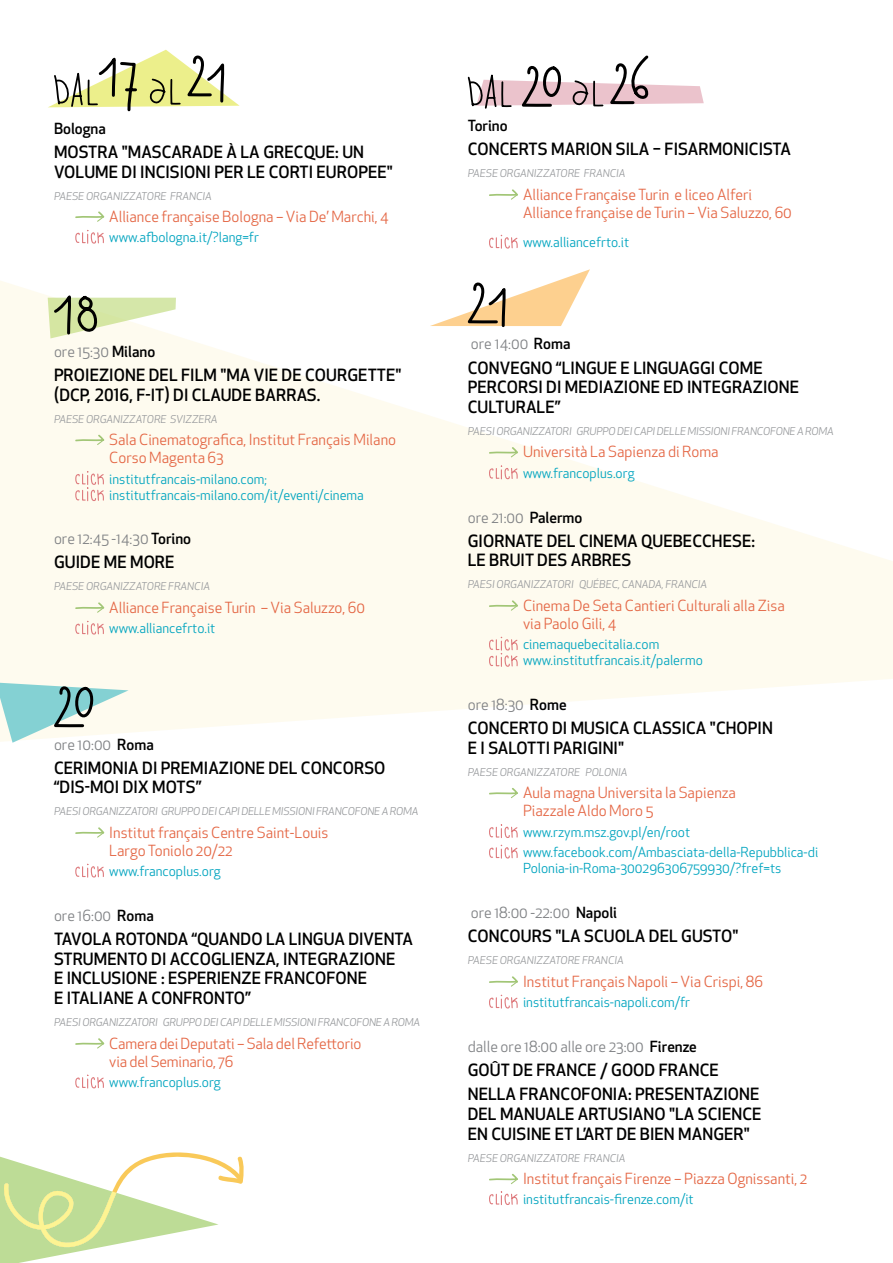
<style>
.page{position:relative;width:893px;height:1263px;background:#fff}
.page>*{position:absolute;margin:0;border:0;box-sizing:border-box;transform-origin:0 0}
.t1{font:500 16.5px/19.8px "Apex New";letter-spacing:.005em;color:#000}
.t2{font:15px/18px "Apex New";color:#e46644}
.t3{font:15px "Apex New";color:#808285}
.t4{font:500 15px "Apex New";color:#000}
.t5{font:13.5px/16.2px "Apex New";color:#00a4bf}
.t6{font:italic 10.5px "Apex New";color:#97999c}
.s1{font-weight:500;color:#000}
</style>
<div class="page">
<svg style="left:0;top:281px;width:893px;height:452px;fill:#fefbef"></svg>
<svg style="left:0;top:1152px;width:244px;height:111px"></svg>
<svg style="left:48px;top:50px;width:192px;height:62px"></svg>
<svg style="left:75px;top:211px;width:30px;height:33px"></svg>
<svg style="left:48px;top:288px;width:128px;height:50px"></svg>
<svg style="left:74px;top:431px;width:31px;height:71px"></svg>
<svg style="left:74px;top:581px;width:31px;height:55px"></svg>
<svg style="left:0;top:682px;width:129px;height:61px"></svg>
<svg style="left:75px;top:827px;width:30px;height:51px"></svg>
<svg style="left:75px;top:1038px;width:30px;height:51px"></svg>
<svg style="left:467px;top:55px;width:237px;height:54px"></svg>
<svg style="left:489px;top:189px;width:29px;height:60px"></svg>
<svg style="left:430px;top:269px;width:160px;height:60px"></svg>
<svg style="left:488px;top:425px;width:31px;height:55px"></svg>
<svg style="left:488px;top:596px;width:31px;height:72px"></svg>
<svg style="left:489px;top:788px;width:29px;height:71px"></svg>
<svg style="left:489px;top:976px;width:29px;height:33px"></svg>
<svg style="left:489px;top:1174px;width:29px;height:31px"></svg>
<p class="t4" style="left:54px;top:118px;width:53px">BOLOGNA</p>
<p class="t1" style="left:54px;top:141px;width:340px">MOSTRA "MASCARADE À LA GRECQUE: UN<br>VOLUME DI INCISIONI PER LE CORTI EUROPEE"</p>
<p class="t6" style="left:54px;top:189px;width:130px">PAESE ORGANIZZATORE FRAN</p>
<p class="t6" style="left:196px;top:189px;width:12px">CIA</p>
<p class="t2" style="left:109px;top:207px;width:281px">Alliance française Bologna – Via De’ Marchi, 4</p>
<p class="t5" style="left:109px;top:229px;width:151px">www.afbologna.it/?lang=fr</p>
<p class="t3" style="left:54px;top:342px;width:103px">ore 15:30 <span class="s1">MILANO</span></p>
<p class="t1" style="left:54px;top:365px;width:349px">PROIEZIONE DEL FILM "MA VIE DE COURGETTE" (DCP, 2016, F-IT) DI CLAUDE BARRAS.</p>
<p class="t6" style="left:54px;top:412px;width:136px">PAESE ORGANIZZATORE SVIZZERA</p>
<p class="t2" style="left:109px;top:431px;width:288px">Sala Cinematografica, Institut Français Milano<br>Corso Magenta 63</p>
<p class="t5" style="left:109px;top:471px;width:256px">institutfrancais-milano.com; institutfrancais-milano.com/it/eventi/cinema</p>
<p class="t3" style="left:54px;top:529px;width:139px">ore 12:45 -14:30 <span class="s1">TORINO</span></p>
<p class="t1" style="left:54px;top:552px;width:122px">GUIDE ME MORE</p>
<p class="t6" style="left:54px;top:580px;width:128px">PAESE ORGANIZZATORE FRAN</p>
<p class="t6" style="left:194px;top:580px;width:12px">CIA</p>
<p class="t2" style="left:109px;top:598px;width:257px">Alliance Française Turin – Via Saluzzo, 60</p>
<p class="t5" style="left:109px;top:620px;width:108px">www.alliancefrto.it</p>
<p class="t3" style="left:54px;top:734px;width:101px">ore 10:00 <span class="s1">ROMA</span></p>
<p class="t1" style="left:54px;top:757px;width:333px">CERIMONIA DI PREMIAZIONE DEL CONCORSO “DIS-MOI DIX MOTS”</p>
<p class="t6" style="left:54px;top:805px;width:135px">PAESI ORGANIZZATORI GRUPPO</p>
<p class="t6" style="left:202px;top:805px;width:23px">DEI CAPI</p>
<p class="t6" style="left:241px;top:805px;width:46px">DELLE MISSIONI</p>
<p class="t6" style="left:316px;top:805px;width:8px">FRAN</p>
<p class="t6" style="left:342px;top:805px;width:14px">COFONE</p>
<p class="t6" style="left:382px;top:805px;width:23px">A ROMA</p>
<p class="t2" style="left:109px;top:823px;width:221px">Institut français Centre Saint-Louis<br>Largo Toniolo 20/22</p>
<p class="t5" style="left:109px;top:863px;width:113px">www.francoplus.org</p>
<p class="t3" style="left:54px;top:906px;width:101px">ore 16:00 <span class="s1">ROMA</span></p>
<p class="t1" style="left:54px;top:929px;width:361px">TAVOLA ROTONDA “QUANDO LA LINGUA DIVENTA STRUMENTO DI ACCOGLIENZA, INTEGRAZIONE<br>E INCLUSIONE : ESPERIENZE FRANCOFONE<br>E ITALIANE A CONFRONTO”</p>
<p class="t6" style="left:54px;top:1016px;width:136px">PAESI ORGANIZZATORI GRUPPO</p>
<p class="t6" style="left:203px;top:1016px;width:23px">DEI CAPI</p>
<p class="t6" style="left:243px;top:1016px;width:46px">DELLE MISSIONI</p>
<p class="t6" style="left:318px;top:1016px;width:8px">FRAN</p>
<p class="t6" style="left:343px;top:1016px;width:14px">COFONE</p>
<p class="t6" style="left:383px;top:1016px;width:23px">A ROMA</p>
<p class="t2" style="left:109px;top:1034px;width:254px">Camera dei Deputati – Sala del Refettorio via del Seminario, 76</p>
<p class="t5" style="left:109px;top:1074px;width:113px">www.francoplus.org</p>
<p class="t4" style="left:468px;top:116px;width:41px">TORINO</p>
<p class="t1" style="left:468px;top:139px;width:325px">CONCERTS MARION SILA – FISARMONICISTA</p>
<p class="t6" style="left:468px;top:167px;width:130px">PAESE ORGANIZZATORE FRAN</p>
<p class="t6" style="left:610px;top:167px;width:12px">CIA</p>
<p class="t2" style="left:523px;top:185px;width:270px">Alliance Française Turin e liceo Alferi<br>Alliance française de Turin – Via Saluzzo, 60</p>
<p class="t5" style="left:523px;top:234px;width:108px">www.alliancefrto.it</p>
<p class="t3" style="left:471px;top:334px;width:101px">ore 14:00 <span class="s1">ROMA</span></p>
<p class="t1" style="left:468px;top:357px;width:333px">CONVEGNO “LINGUE E LINGUAGGI COME<br>PERCORSI DI MEDIAZIONE ED INTEGRAZIONE<br>CULTURALE”</p>
<p class="t6" style="left:468px;top:425px;width:136px">PAESI ORGANIZZATORI GRUPPO</p>
<p class="t6" style="left:617px;top:425px;width:23px">DEI CAPI</p>
<p class="t6" style="left:657px;top:425px;width:46px">DELLE MISSIONI</p>
<p class="t6" style="left:732px;top:425px;width:8px">FRAN</p>
<p class="t6" style="left:757px;top:425px;width:14px">COFONE</p>
<p class="t6" style="left:797px;top:425px;width:23px">A ROMA</p>
<p class="t2" style="left:523px;top:443px;width:197px">Università La Sapienza di Roma</p>
<p class="t5" style="left:523px;top:465px;width:113px">www.francoplus.org</p>
<p class="t3" style="left:468px;top:508px;width:116px">ore 21:00 <span class="s1">PALERMO</span></p>
<p class="t1" style="left:468px;top:530px;width:289px">GIORNATE DEL CINEMA QUEBECCHESE:<br>LE BRUIT DES ARBRES</p>
<p class="t6" style="left:468px;top:578px;width:162px">PAESI ORGANIZZATORI QUÉBEC, CANA</p>
<p class="t6" style="left:648px;top:578px;width:31px">DA, FRAN</p>
<p class="t6" style="left:691px;top:578px;width:12px">CIA</p>
<p class="t2" style="left:523px;top:596px;width:263px">Cinema De Seta Cantieri Culturali alla Zisa via Paolo Gili, 4</p>
<p class="t5" style="left:523px;top:636px;width:181px">cinemaquebecitalia.com www.institutfrancais.it/palermo</p>
<p class="t3" style="left:468px;top:695px;width:100px">ore 18:30 <span class="s1">ROME</span></p>
<p class="t1" style="left:468px;top:718px;width:307px">CONCERTO DI MUSICA CLASSICA "CHOPIN<br>E I SALOTTI PARIGINI"</p>
<p class="t6" style="left:468px;top:765px;width:143px">PAESE ORGANIZZATORE POLONIA</p>
<p class="t2" style="left:523px;top:784px;width:214px">Aula magna Universita la Sapienza<br>Piazzale Aldo Moro 5</p>
<p class="t5" style="left:523px;top:821px;width:297px;line-height:20.5px">www.rzym.msz.gov.pl/en/root www.facebook.com/Ambasciata-della-Repubblica-di</p>
<p class="t5" style="left:523px;top:860px;width:260px">Polonia-in-Roma-300296306759930/?fref=ts</p>
<p class="t3" style="left:471px;top:903px;width:148px">ore 18:00 -22:00 <span class="s1">NAPOLI</span></p>
<p class="t1" style="left:468px;top:926px;width:272px">CONCOURS "LA SCUOLA DEL GUSTO"</p>
<p class="t6" style="left:468px;top:954px;width:128px">PAESE ORGANIZZATORE FRAN</p>
<p class="t6" style="left:608px;top:954px;width:12px">CIA</p>
<p class="t2" style="left:523px;top:972px;width:241px">Institut Français Napoli – Via Crispi, 86</p>
<p class="t5" style="left:523px;top:994px;width:169px">institutfrancais-napoli.com/fr</p>
<p class="t3" style="left:468px;top:1037px;width:231px">dalle ore 18:00 alle ore 23:00 <span class="s1">FIRENZE</span></p>
<p class="t1" style="left:468px;top:1057px;width:293px;line-height:24.2px">GOÛT DE FRANCE / GOOD FRANCE<br>NELLA FRANCOFONIA: PRESENTAZIONE</p>
<p class="t1" style="left:468px;top:1103px;width:295px">DEL MANUALE ARTUSIANO "LA SCIENCE<br>EN CUISINE ET L’ART DE BIEN MANGER"</p>
<p class="t6" style="left:468px;top:1151px;width:130px">PAESE ORGANIZZATORE FRAN</p>
<p class="t6" style="left:610px;top:1151px;width:12px">CIA</p>
<p class="t2" style="left:523px;top:1170px;width:286px">Institut français Firenze – Piazza Ognissanti, 2</p>
<p class="t5" style="left:523px;top:1191px;width:172px">institutfrancais-firenze.com/it</p>
</div>
